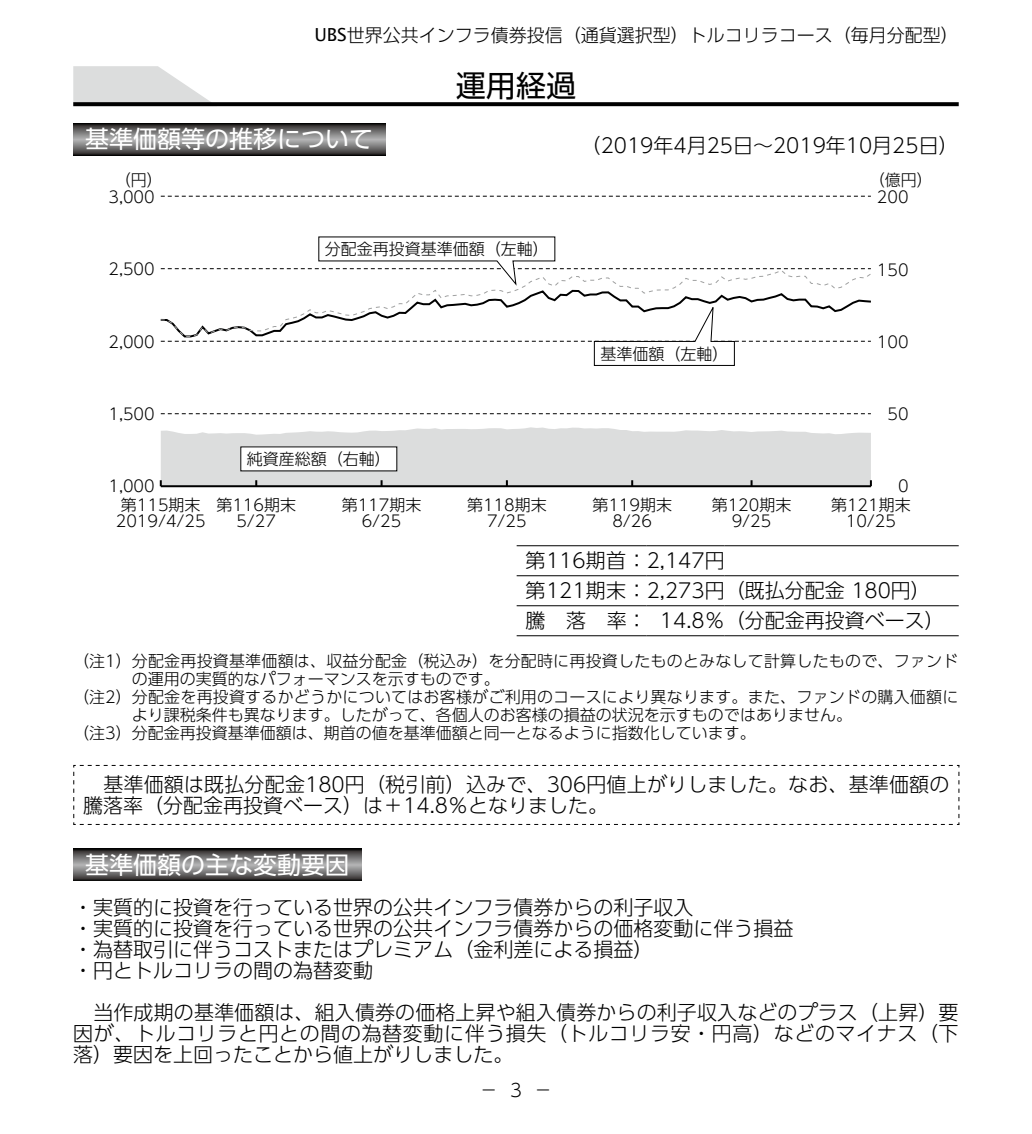
<style>
.page{position:relative;width:1032px;height:1134px;background:#fff}
.page>*{position:absolute;margin:0;border:0;box-sizing:border-box;transform-origin:0 0}
.t1{font:30px "UD Shin Go Pro";color:#000}
.t2{font:24px "UD Shin Go Pro";color:#fff}
.t3{font:300 20px/21px "UD Shin Go Pro";color:#000}
.t4{font:300 18px "UD Shin Go Pro";color:#000}
.t5{font:300 16px/16px "UD Shin Go Pro";color:#000;text-align:center}
.s1{font-family:"Lucida Sans Unicode";font-weight:400}
</style>
<div class="page">
<svg style="left:73px;top:66px;width:138px;height:36px"></svg>
<svg style="left:73px;top:102px;width:886px;height:4px;background:#0b0b0b"></svg>
<svg style="left:73px;top:123px;width:312px;height:32px;background:#6d6c6c"></svg>
<hr style="left:517px;top:545px;width:130px;height:1px;background:#000">
<hr style="left:647px;top:545px;width:78px;height:1px;background:#000">
<hr style="left:725px;top:545px;width:234px;height:1px;background:#000">
<hr style="left:517px;top:635px;width:130px;height:1px;background:#000">
<hr style="left:647px;top:635px;width:78px;height:1px;background:#000">
<hr style="left:725px;top:635px;width:234px;height:1px;background:#000">
<hr style="left:517px;top:575px;width:130px;height:1px;background:#000">
<hr style="left:647px;top:575px;width:78px;height:1px;background:#000">
<hr style="left:725px;top:575px;width:234px;height:1px;background:#000">
<hr style="left:517px;top:605px;width:130px;height:1px;background:#000">
<hr style="left:647px;top:605px;width:78px;height:1px;background:#000">
<hr style="left:725px;top:605px;width:234px;height:1px;background:#000">
<svg style="left:73px;top:765px;width:887px;height:60px"></svg>
<svg style="left:73px;top:849px;width:288px;height:32px;background:#6c6b6c"></svg>
<svg style="left:161px;top:413px;width:710px;height:1px"></svg>
<svg style="left:161px;top:196px;width:710px;height:1px"></svg>
<hr style="left:161px;top:485px;width:710px;height:2px;background:#000">
<svg style="left:160px;top:427px;width:712px;height:59px;background:#dadbdb"></svg>
<div style="left:241px;top:447px;width:156px;height:24px;background:#fff"></div>
<svg style="left:160px;top:236px;width:711px;height:130px"></svg>
<p class="t4" style="left:314px;top:20px;width:646px"><span class="s1">UBS</span>世界公共インフラ債券投信（通貨選択型）トルコリラコース（毎月分配型）</p>
<h1 class="t1" style="left:456px;top:61px;width:121px">運用経過</h1>
<p class="t2" style="left:85px;top:120px;width:290px">基準価額等の推移について</p>
<p class="t3" style="left:581px;top:134px;width:379px">（2019年4月25日～2019年10月25日）</p>
<p class="t5" style="left:115px;top:172px;width:49px">（円）</p>
<p class="t5" style="left:869px;top:172px;width:65px">（億円）</p>
<p class="t5" style="left:108px;top:189px;width:48px">3,000</p>
<p class="t5" style="left:877px;top:189px;width:33px">200</p>
<p class="t5" style="left:325px;top:240px;width:226px">分配金再投資基準価額（左軸）</p>
<p class="t5" style="left:108px;top:261px;width:48px">2,500</p>
<p class="t5" style="left:877px;top:261px;width:33px">150</p>
<p class="t5" style="left:108px;top:333px;width:48px">2,000</p>
<p class="t5" style="left:600px;top:345px;width:129px">基準価額（左軸）</p>
<p class="t5" style="left:877px;top:333px;width:33px">100</p>
<p class="t5" style="left:108px;top:405px;width:48px">1,500</p>
<p class="t5" style="left:887px;top:405px;width:23px">50</p>
<p class="t5" style="left:247px;top:450px;width:145px">純資産総額（右軸）</p>
<p class="t5" style="left:108px;top:478px;width:48px">1,000</p>
<p class="t5" style="left:898px;top:478px;width:12px">0</p>
<p class="t5" style="left:116px;top:497px;width:91px">第115期末<br>2019/4/25</p>
<p class="t5" style="left:216px;top:497px;width:81px">第116期末<br>5/27</p>
<p class="t5" style="left:342px;top:497px;width:81px">第117期末<br>6/25</p>
<p class="t5" style="left:467px;top:497px;width:81px">第118期末<br>7/25</p>
<p class="t5" style="left:592px;top:497px;width:81px">第119期末<br>8/26</p>
<p class="t5" style="left:712px;top:497px;width:81px">第120期末<br>9/25</p>
<p class="t5" style="left:831px;top:497px;width:81px">第121期末<br>10/25</p>
<p class="t3" style="left:526px;top:545px;width:420px;line-height:30px">第116期首：2,147円<br>第121期末：2,273円（既払分配金 180円）騰 落 率： 14.8％（分配金再投資ベース）</p>
<p class="t5" style="left:73px;top:653px;width:886px">（注1）分配金再投資基準価額は、収益分配金（税込み）を分配時に再投資したものとみなして計算したもので、ファンド</p>
<p class="t5" style="left:132px;top:671px;width:369px">の運用の実質的なパフォーマンスを示すものです。</p>
<p class="t5" style="left:73px;top:689px;width:886px">（注2）分配金を再投資するかどうかについてはお客様がご利用のコースにより異なります。また、ファンドの購入価額に</p>
<p class="t5" style="left:132px;top:707px;width:721px">より課税条件も異なります。したがって、各個人のお客様の損益の状況を示すものではありません。</p>
<p class="t5" style="left:73px;top:725px;width:684px">（注3）分配金再投資基準価額は、期首の値を基準価額と同一となるように指数化しています。</p>
<p class="t3" style="left:83px;top:773px;width:868px">　基準価額は既払分配金180円（税引前）込みで、306円値上がりしました。なお、基準価額の騰落率（分配金再投資ベース）は＋14.8％となりました。</p>
<p class="t2" style="left:85px;top:845px;width:266px">基準価額の主な変動要因</p>
<p class="t3" style="left:73px;top:896px;width:722px">・実質的に投資を行っている世界の公共インフラ債券からの利子収入<br>・実質的に投資を行っている世界の公共インフラ債券からの価格変動に伴う損益・為替取引に伴うコストまたはプレミアム（金利差による損益）<br>・円とトルコリラの間の為替変動</p>
<p class="t3" style="left:73px;top:1001px;width:887px;text-align:justify">　当作成期の基準価額は、組入債券の価格上昇や組入債券からの利子収入などのプラス（上昇）要因が、トルコリラと円との間の為替変動に伴う損失（トルコリラ安・円高）などのマイナス（下落）要因を上回ったことから値上がりしました。</p>
<p class="t4" style="left:510px;top:1076px;width:13px">3</p>
<p class="t4" style="left:480px;top:1076px;width:73px">－　　－</p>
</div>
